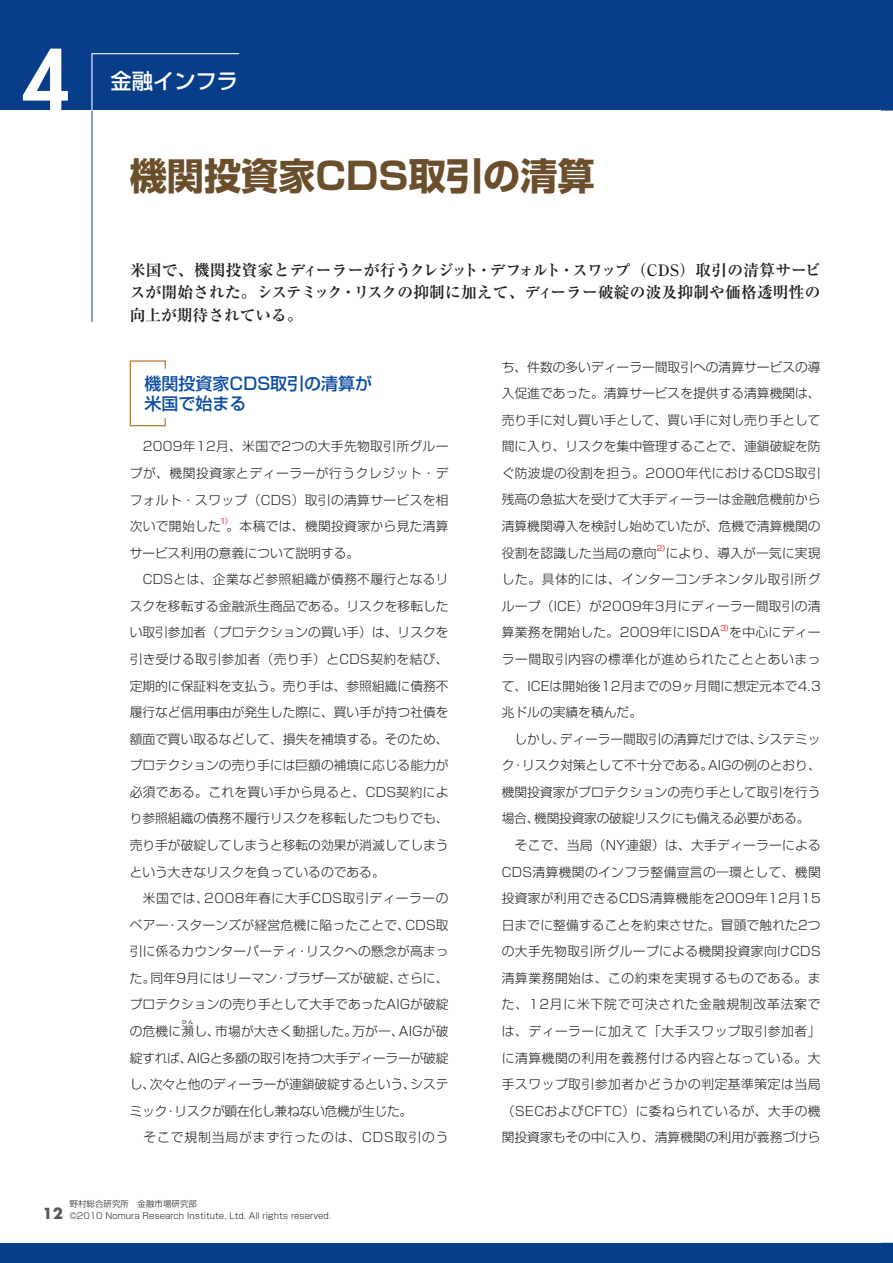
<style>
.page{position:relative;width:893px;height:1263px;background:#083e89}
.page>*{position:absolute;margin:0;border:0;box-sizing:border-box;transform-origin:0 0}
.t1{font:800 81.9px "Futura";color:#fff}
.t2{font:700 37.2px "Shin Go Pro";color:#6b4e2b}
.t3{font:500 21.3px "Shin Go Pro";color:#fff}
.t4{font:500 16.95px/20.2px "Shin Go Pro";color:#0d4da1}
.t5{font:700 15.75px/22.4px "Ryumin Pro";letter-spacing:.01em;color:#231f20;text-align:justify}
.t6{font:300 12.75px/26.5px "Shin Go Pro";letter-spacing:.015em;color:#231f20;text-align:justify}
.t7{font:300 12.75px/26.5px "Shin Go Pro";letter-spacing:-.015em;color:#231f20}
.t8{font:300 8.55px/12.8px "Shin Go Pro";color:#231f20}
.t9{font:7.5px "Shin Go Pro";color:#ee1d23}
.t10{font:300 5.25px "Shin Go Pro";color:#231f20}
.s1{font-family:"Futura";font-weight:700;font-size:14.85px;color:#57585a}
</style>
<div class="page">
<div style="left:0;top:111px;width:880px;height:1132px;background:#fff"></div>
<div style="left:880px;top:111px;width:13px;height:1132px;background:#fff"></div>
<svg style="left:91px;top:53px;width:149px;height:59px"></svg>
<hr style="left:91px;top:111px;width:1px;height:211px;background:#0d4da1">
<svg style="left:129px;top:360px;width:37px;height:67px"></svg>
<h1 class="t1" style="left:23px;top:27px;width:49px">4</h1>
<h3 class="t3" style="left:111px;top:63px;width:129px">金融インフラ</h3>
<h2 class="t2" style="left:130px;top:146px;width:467px">機関投資家CDS取引の清算</h2>
<p class="t5" style="left:130px;top:258px;width:692px">米国で、機関投資家とディーラーが行うクレジット・デフォルト・スワップ（CDS）取引の清算サービスが開始された。システミック・リスクの抑制に加えて、ディーラー破綻の波及抑制や価格透明性の向上が期待されている。</p>
<h3 class="t4" style="left:145px;top:371px;width:229px">機関投資家CDS取引の清算が米国で始まる</h3>
<p class="t6" style="left:130px;top:432px;width:320px">　2009年12月、米国で2つの大手先物取引所グループが、機関投資家とディーラーが行うクレジット・デフォルト・スワップ（CDS）取引の清算サービスを相次いで開始した。本稿では、機関投資家から見た清算</p>
<p class="t9" style="left:220px;top:515px;width:14px">1）</p>
<p class="t6" style="left:130px;top:538px;width:321px;text-align:left">サービス利用の意義について説明する。<br>　CDSとは、企業など参照組織が債務不履行となるリスクを移転する金融派生商品である。リスクを移転したい取引参加者（プロテクションの買い手）は、リスクを引き受ける取引参加者（売り手）とCDS契約を結び、定期的に保証料を支払う。売り手は、参照組織に債務不履行など信用事由が発生した際に、買い手が持つ社債を額面で買い取るなどして、損失を補填する。そのため、プロテクションの売り手には巨額の補填に応じる能力が必須である。これを買い手から見ると、CDS契約により参照組織の債務不履行リスクを移転したつもりでも、売り手が破綻してしまうと移転の効果が消滅してしまうという大きなリスクを負っているのである。<br>　米国では、2008年春に大手CDS取引ディーラーのベアー・スターンズが経営危機に陥ったことで、CDS取引に係るカウンターパーティ・リスクへの懸念が高まった。同年9月にはリーマン・ブラザーズが破綻、さらに、プロテクションの売り手として大手であったAIGが破綻の危機に瀕し、市場が大きく動揺した。万が一、AIGが破</p>
<p class="t10" style="left:182px;top:1018px;width:13px">ひん</p>
<p class="t7" style="left:130px;top:1043px;width:320px">綻すれば、AIGと多額の取引を持つ大手ディーラーが破綻し、次々と他のディーラーが連鎖破綻するという、システミック・リスクが顕在化し兼ねない危機が生じた。<br>　そこで規制当局がまず行ったのは、CDS取引のう</p>
<p class="t6" style="left:502px;top:352px;width:320px">ち、件数の多いディーラー間取引への清算サービスの導入促進であった。清算サービスを提供する清算機関は、売り手に対し買い手として、買い手に対し売り手として間に入り、リスクを集中管理することで、連鎖破綻を防ぐ防波堤の役割を担う。2000年代におけるCDS取引残高の急拡大を受けて大手ディーラーは金融危機前から清算機関導入を検討し始めていたが、危機で清算機関の役割を認識した当局の意向</p>
<p class="t9" style="left:657px;top:542px;width:14px">2）</p>
<p class="t6" style="left:502px;top:538px;width:320px;text-indent:164px">により、導入が一気に実現した。具体的には、インターコンチネンタル取引所グループ（ICE）が2009年3月にディーラー間取引の清算業務を開始した。2009年にISDA</p>
<p class="t9" style="left:720px;top:622px;width:14px">3）</p>
<p class="t6" style="left:502px;top:618px;width:320px;text-align:left;text-indent:228px">を中心にディーラー間取引内容の標準化が進められたこととあいまって、ICEは開始後12月までの9ヶ月間に想定元本で4.3兆ドルの実績を積んだ。<br>　しかし、ディーラー間取引の清算だけでは、システミック・リスク対策として不十分である。AIGの例のとおり、機関投資家がプロテクションの売り手として取引を行う場合、機関投資家の破綻リスクにも備える必要がある。　そこで、当局（NY連銀）は、大手ディーラーによる<br>CDS清算機関のインフラ整備宣言の一環として、機関投資家が利用できるCDS清算機能を2009年12月15日までに整備することを約束させた。冒頭で触れた2つの大手先物取引所グループによる機関投資家向けCDS清算業務開始は、この約束を実現するものである。また、12月に米下院で可決された金融規制改革法案では、ディーラーに加えて「大手スワップ取引参加者」に清算機関の利用を義務付ける内容となっている。大手スワップ取引参加者かどうかの判定基準策定は当局（SECおよびCFTC）に委ねられているが、大手の機関投資家もその中に入り、清算機関の利用が義務づけら</p>
<p class="t8" style="left:43px;top:1196px;width:290px;text-indent:27px">野村総合研究所　金融市場研究部<br><span class="s1">12</span> ©2010 Nomura Research Institute, Ltd. All rights reserved.</p>
</div>
